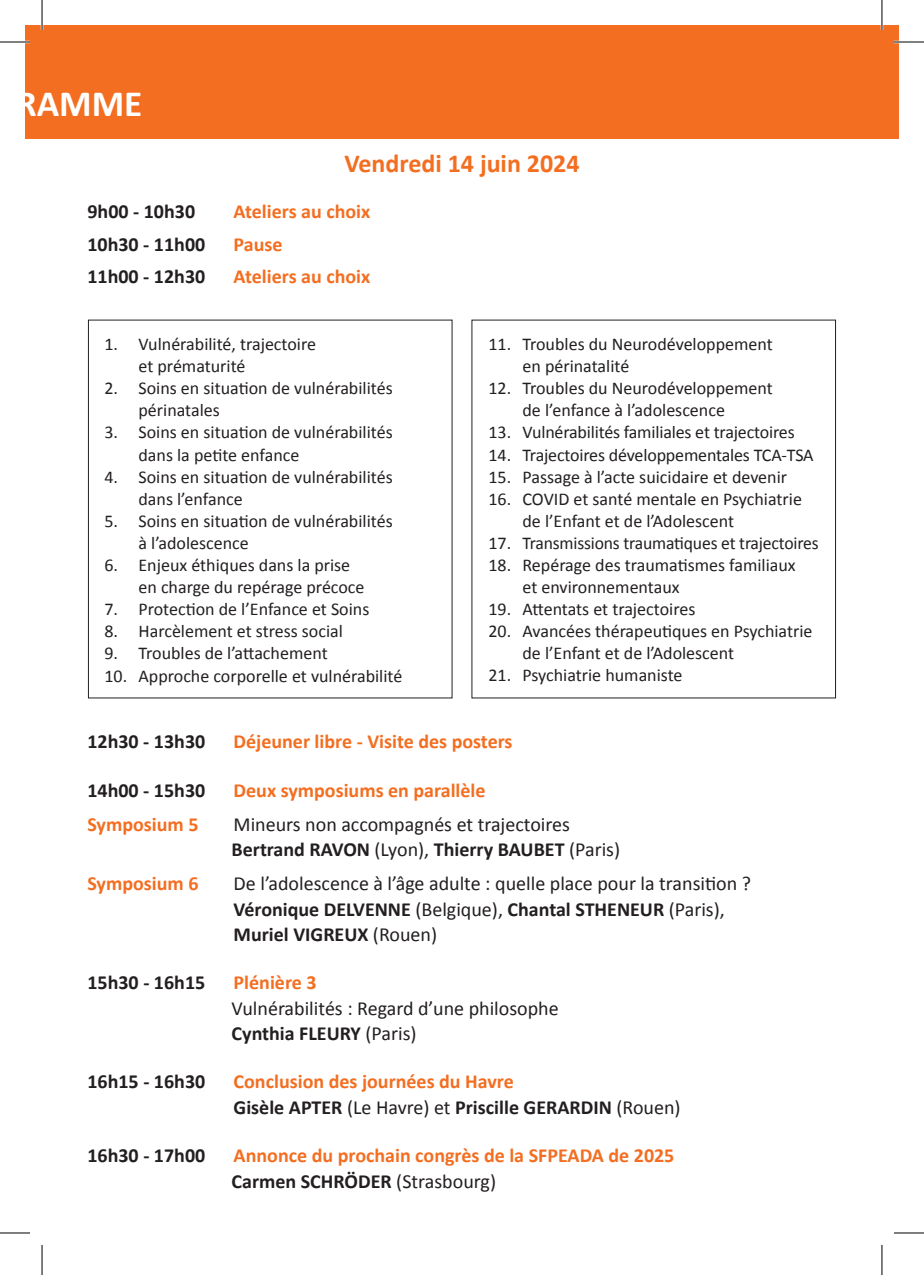
<style>
.page{position:relative;width:924px;height:1275px;background:#fff}
.page>*{position:absolute;margin:0;border:0;box-sizing:border-box;transform-origin:0 0}
.t1{font:700 37.2px "Calibri";color:#fff}
.t2{font:700 26px "Calibri";color:#f36e21}
.t3{font:700 20px/25.4px "Calibri";color:#f36e21}
.t4{font:20px/25.4px "Calibri";color:#231f20}
.t5{font:700 20px "Calibri";color:#231f20}
.t6{font:18px/22px "Calibri";color:#231f20}
.s1{font-weight:700}
.s2{color:#231f20}
.s3{font-weight:400;color:#231f20}
</style>
<div class="page">
<div style="left:25px;top:25px;width:873px;height:113px;background:#f36e21"></div>
<hr style="left:0;top:41px;width:30px;height:2px;background:#fff">
<hr style="left:893px;top:41px;width:30px;height:2px;background:#fff">
<hr style="left:41px;top:0;width:2px;height:30px;background:#fff">
<hr style="left:880px;top:0;width:2px;height:30px;background:#fff">
<hr style="left:0;top:42px;width:30px;height:1px;background:#000">
<hr style="left:893px;top:42px;width:30px;height:1px;background:#000">
<hr style="left:0;top:1232px;width:30px;height:1px;background:#000">
<hr style="left:893px;top:1232px;width:30px;height:1px;background:#000">
<hr style="left:42px;top:0;width:1px;height:30px;background:#000">
<hr style="left:42px;top:1245px;width:1px;height:30px;background:#000">
<hr style="left:881px;top:0;width:1px;height:30px;background:#000">
<hr style="left:881px;top:1245px;width:1px;height:30px;background:#000">
<h1 class="t1" style="left:-8px;top:80px;width:152px">GRAMME</h1>
<h2 class="t2" style="left:344px;top:147px;width:237px">Vendredi 14 juin 2024</h2>
<p class="t5" style="left:87px;top:199px;width:109px">9h00 - 10h30</p>
<p class="t3" style="left:233px;top:198px;width:138px">Ateliers au choix</p>
<p class="t5" style="left:87px;top:232px;width:119px">10h30 - 11h00</p>
<p class="t3" style="left:233px;top:230px;width:50px">Pause</p>
<p class="t5" style="left:87px;top:264px;width:119px">11h00 - 12h30</p>
<p class="t3" style="left:233px;top:263px;width:138px">Ateliers au choix</p>
<p class="t6" style="left:138px;top:332px;width:179px;text-indent:-34px">1. Vulnérabilité, trajectoire et prématurité</p>
<p class="t6" style="left:138px;top:376px;width:255px;text-indent:-34px">2. Soins en situation de vulnérabilités périnatales</p>
<p class="t6" style="left:138px;top:421px;width:255px;text-indent:-34px">3. Soins en situation de vulnérabilités dans la petite enfance</p>
<p class="t6" style="left:138px;top:465px;width:255px;text-indent:-34px">4. Soins en situation de vulnérabilités dans l’enfance</p>
<p class="t6" style="left:138px;top:509px;width:255px;text-indent:-34px">5. Soins en situation de vulnérabilités à l’adolescence</p>
<p class="t6" style="left:138px;top:553px;width:227px;text-indent:-34px">6. Enjeux éthiques dans la prise en charge du repérage précoce</p>
<p class="t6" style="left:104px;top:597px;width:266px">7. Protection de l’Enfance et Soins</p>
<p class="t6" style="left:104px;top:619px;width:240px">8. Harcèlement et stress social</p>
<p class="t6" style="left:104px;top:641px;width:225px">9. Troubles de l’attachement</p>
<p class="t6" style="left:104px;top:663px;width:299px">10. Approche corporelle et vulnérabilité</p>
<p class="t6" style="left:522px;top:332px;width:252px;text-indent:-34px">11. Troubles du Neurodéveloppement en périnatalité</p>
<p class="t6" style="left:522px;top:376px;width:252px;text-indent:-34px">12. Troubles du Neurodéveloppement de l’enfance à l’adolescence</p>
<p class="t6" style="left:488px;top:421px;width:308px">13. Vulnérabilités familiales et trajectoires</p>
<p class="t6" style="left:488px;top:443px;width:326px">14. Trajectoires développementales TCA-TSA</p>
<p class="t6" style="left:488px;top:465px;width:300px">15. Passage à l’acte suicidaire et devenir</p>
<p class="t6" style="left:522px;top:487px;width:281px;text-indent:-34px">16. COVID et santé mentale en Psychiatrie de l’Enfant et de l’Adolescent</p>
<p class="t6" style="left:488px;top:531px;width:331px">17. Transmissions traumatiques et trajectoires</p>
<p class="t6" style="left:522px;top:553px;width:274px;text-indent:-34px">18. Repérage des traumatismes familiaux et environnementaux</p>
<p class="t6" style="left:488px;top:597px;width:208px">19. Attentats et trajectoires</p>
<p class="t6" style="left:522px;top:619px;width:291px;text-indent:-34px">20. Avancées thérapeutiques en Psychiatrie de l’Enfant et de l’Adolescent</p>
<p class="t6" style="left:488px;top:663px;width:195px">21. Psychiatrie humaniste</p>
<p class="t5" style="left:87px;top:729px;width:119px">12h30 - 13h30</p>
<p class="t3" style="left:233px;top:728px;width:280px">Déjeuner libre - Visite des posters</p>
<p class="t5" style="left:87px;top:777px;width:119px">14h00 - 15h30</p>
<p class="t3" style="left:233px;top:776px;width:253px">Deux symposiums en parallèle</p>
<p class="t3" style="left:87px;top:810px;width:112px">Symposium 5</p>
<p class="t4" style="left:231px;top:810px;width:390px">Mineurs non accompagnés et trajectoires<br><span class="s1">Bertrand RAVON</span> (Lyon), <span class="s1">Thierry BAUBET</span> (Paris)</p>
<p class="t3" style="left:87px;top:869px;width:112px">Symposium 6</p>
<p class="t4" style="left:233px;top:869px;width:518px">De l’adolescence à l’âge adulte : quelle place pour la transition ?<br><span class="s1">Véronique DELVENNE</span> (Belgique), <span class="s1">Chantal STHENEUR</span> (Paris),<br><span class="s1">Muriel VIGREUX</span> (Rouen)</p>
<p class="t5" style="left:87px;top:970px;width:119px">15h30 - 16h15</p>
<p class="t3" style="left:233px;top:969px;width:84px">Plénière 3</p>
<p class="t4" style="left:231px;top:994px;width:328px">Vulnérabilités : Regard d’une philosophe<br><span class="s1">Cynthia FLEURY</span> (Paris)</p>
<p class="t5" style="left:87px;top:1069px;width:119px">16h15 - 16h30</p>
<p class="t3" style="left:233px;top:1068px;width:448px">Conclusion des journées du Havre<br><span class="s2">Gisèle APTER</span> <span class="s3">(Le Havre) et</span> <span class="s2">Priscille GERARDIN</span> <span class="s3">(Rouen)</span></p>
<p class="t5" style="left:87px;top:1143px;width:119px">16h30 - 17h00</p>
<p class="t3" style="left:231px;top:1141px;width:444px">Annonce du prochain congrès de la SFPEADA de 2025<br><span class="s2">Carmen SCHRÖDER</span> <span class="s3">(Strasbourg)</span></p>
</div>
